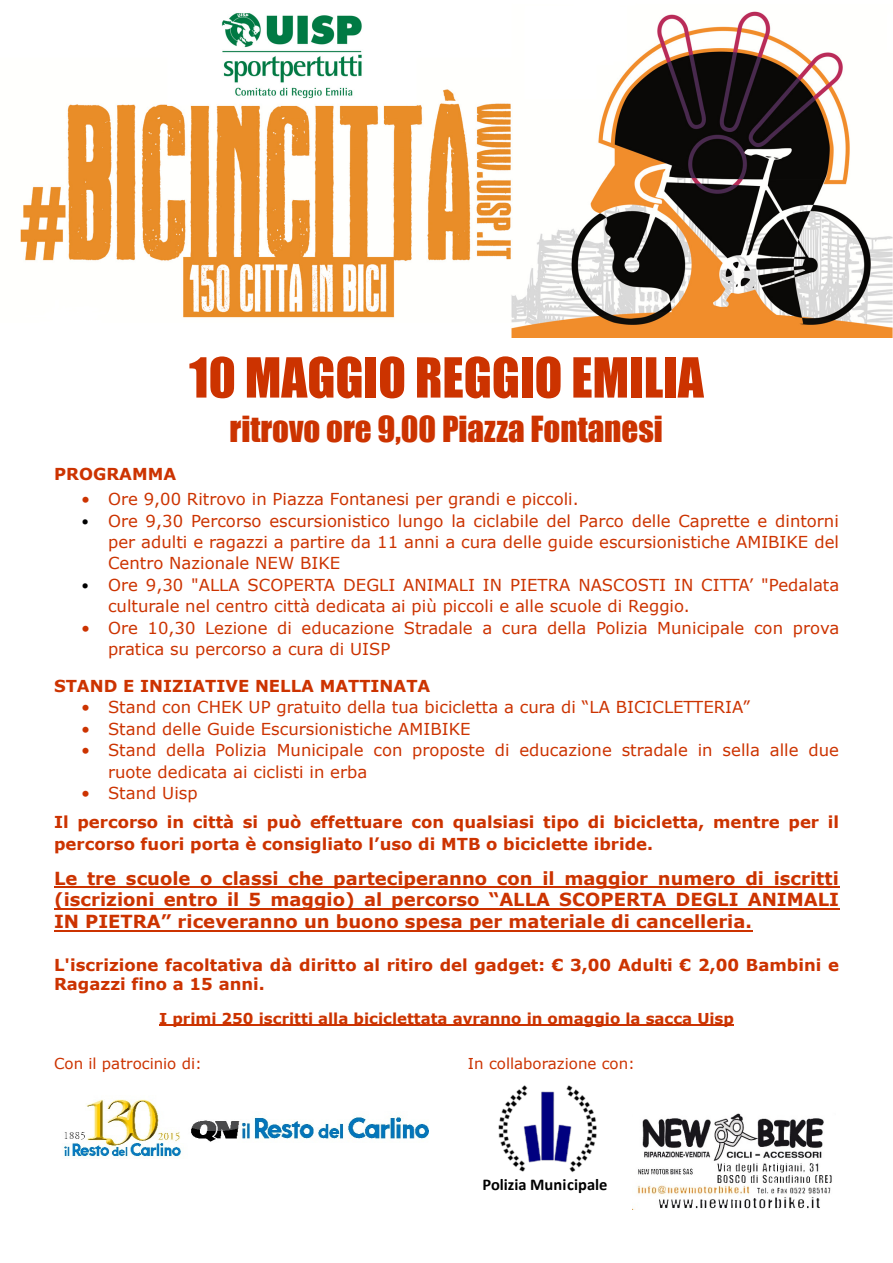
<style>
.page{position:relative;width:893px;height:1263px;background:#fff}
.page>*{position:absolute;margin:0;border:0;box-sizing:border-box;transform-origin:0 0}
.t1{font:51px "Impact";color:#c30}
.t2{font:33px "Impact";color:#c30}
.t3{font:700 18px/21.9px "Verdana";color:#c30;text-align:justify}
.t4{font:16.5px/21.3px "Verdana";color:#c30}
.t5{font:700 16.5px/21.5px "Verdana";color:#c30}
.t6{font:700 16.5px "Calibri";color:#000}
.t7{font:700 15px "Verdana";color:#c30}
.t8{font:15px "Verdana";color:#c30}
.s1{font-family:"Calibri";color:#000}
</style>
<div class="page">
<img style="left:498px;top:1085px;width:99px;height:88px">
<img style="left:632px;top:1113px;width:200px;height:97px">
<img style="left:64px;top:1099px;width:365px;height:58px">
<hr style="left:54px;top:886px;width:785px;height:2px;background:#c30">
<hr style="left:54px;top:908px;width:785px;height:1px;background:#c30">
<hr style="left:54px;top:929px;width:698px;height:2px;background:#c30">
<hr style="left:159px;top:1024px;width:575px;height:2px;background:#c30">
<img style="left:20px;top:11px;width:873px;height:327px">
<h1 class="t1" style="left:189px;top:338px;width:516px">10 MAGGIO REGGIO EMILIA</h1>
<h2 class="t2" style="left:230px;top:403px;width:435px">ritrovo ore 9,00 Piazza Fontanesi</h2>
<p class="t5" style="left:54px;top:463px;width:124px">PROGRAMMA</p>
<p class="t4" style="left:81px;top:488px;width:499px">• Ore 9,00 Ritrovo in Piazza Fontanesi per grandi e piccoli.</p>
<p class="t4" style="left:108px;top:510px;width:732px;text-align:justify;text-indent:-27px"><span class="s1">•</span> Ore 9,30 Percorso escursionistico lungo la ciclabile del Parco delle Caprette e dintorni per adulti e ragazzi a partire da 11 anni a cura delle guide escursionistiche AMIBIKE del Centro Nazionale NEW BIKE</p>
<p class="t4" style="left:108px;top:574px;width:733px;text-indent:-27px"><span class="s1">•</span> Ore 9,30 "ALLA SCOPERTA DEGLI ANIMALI IN PIETRA NASCOSTI IN CITTA’ "Pedalata culturale nel centro città dedicata ai più piccoli e alle scuole di Reggio.</p>
<p class="t4" style="left:108px;top:617px;width:733px;text-indent:-27px">• Ore 10,30 Lezione di educazione Stradale a cura della Polizia Municipale con prova pratica su percorso a cura di UISP</p>
<p class="t5" style="left:54px;top:675px;width:378px">STAND E INIZIATIVE NELLA MATTINATA</p>
<p class="t4" style="left:81px;top:697px;width:670px">• Stand con CHEK UP gratuito della tua bicicletta a cura di “LA BICICLETTERIA”</p>
<p class="t4" style="left:81px;top:718px;width:391px">• Stand delle Guide Escursionistiche AMIBIKE</p>
<p class="t4" style="left:108px;top:739px;width:733px;text-indent:-27px">• Stand della Polizia Municipale con proposte di educazione stradale in sella alle due ruote dedicata ai ciclisti in erba</p>
<p class="t4" style="left:81px;top:782px;width:118px">• Stand Uisp</p>
<p class="t5" style="left:54px;top:811px;width:786px">Il percorso in città si può effettuare con qualsiasi tipo di bicicletta, mentre per il percorso fuori porta è consigliato l’uso di MTB o biciclette ibride.</p>
<p class="t3" style="left:54px;top:867px;width:786px">Le tre scuole o classi che parteciperanno con il maggior numero di iscritti (iscrizioni entro il 5 maggio) al percorso “ALLA SCOPERTA DEGLI ANIMALI IN PIETRA” riceveranno un buono spesa per materiale di cancelleria.</p>
<p class="t5" style="left:54px;top:954px;width:786px;line-height:20px">L'iscrizione facoltativa dà diritto al ritiro del gadget: € 3,00 Adulti € 2,00 Bambini e<br>Ragazzi fino a 15 anni.</p>
<p class="t7" style="left:159px;top:1007px;width:576px">I primi 250 iscritti alla biciclettata avranno in omaggio la sacca Uisp</p>
<p class="t8" style="left:54px;top:1053px;width:149px">Con il patrocinio di:</p>
<p class="t8" style="left:468px;top:1053px;width:169px">In collaborazione con:</p>
<p class="t6" style="left:482px;top:1174px;width:127px">Polizia Municipale</p>
</div>
